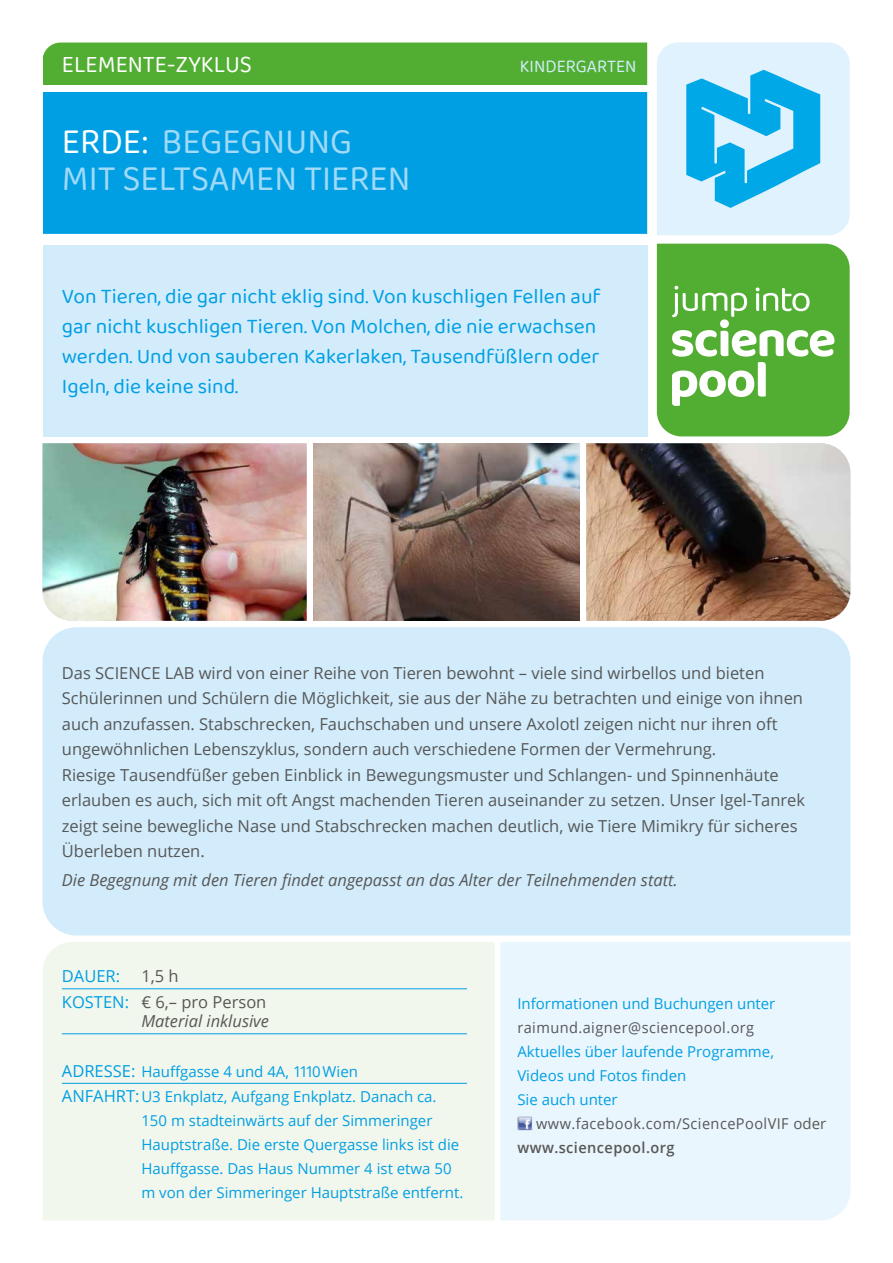
<style>
.page{position:relative;width:893px;height:1263px;background:#fff}
.page>*{position:absolute;margin:0;border:0;box-sizing:border-box;transform-origin:0 0}
.t1{font:36px/37.5px "Baloo Tamma 2";color:#a1daf8;scale:.95 1}
.t2{font:24px "Baloo Tamma 2";color:#fff;scale:.95 1}
.t3{font:21px/30px "Baloo Tamma 2";color:#009fe3}
.t4{font:18px "Baloo Tamma 2";color:#d4edfc;scale:.95 1}
.t5{font:16.5px/25.5px "Open Sans";color:#575756}
.t6{font:italic 16.5px "Open Sans";color:#575756}
.t7{font:16.5px "Open Sans";color:#009fe3}
.t8{font:15px/24px "Open Sans";color:#009fe3}
.t9{font:15px "Open Sans";letter-spacing:.03em;color:#575756}
.t10{font:600 15px "Open Sans";letter-spacing:.03em;color:#575756}
.s1{color:#fff}
.s2{color:#009fe3}
.s3{font-size:16.5px}
</style>
<div class="page">
<div style="left:43px;top:92px;width:604px;height:142px;background:#009fe3"></div>
<div style="left:43px;top:43px;width:604px;height:42px;background:#52ae32"></div>
<div style="left:43px;top:627px;width:807px;height:308px;background:#d2ecfc"></div>
<div style="left:43px;top:245px;width:604px;height:191px;background:#d2ecfc"></div>
<img style="left:43px;top:443px;width:264px;height:178px">
<img style="left:314px;top:443px;width:265px;height:178px">
<svg style="left:657px;top:244px;width:193px;height:192px;background:#6cba51"></svg>
<svg style="left:657px;top:43px;width:193px;height:192px;background:#9cdbf6"></svg>
<img style="left:586px;top:443px;width:264px;height:178px">
<div style="left:43px;top:942px;width:452px;height:278px;background:#f2f7ed"></div>
<div style="left:500px;top:942px;width:350px;height:278px;background:#eaf6fe"></div>
<img style="left:517px;top:1116px;width:15px;height:15px">
<hr style="left:62px;top:988px;width:405px;height:1px;background:#009fe3">
<hr style="left:62px;top:1033px;width:405px;height:1px;background:#009fe3">
<hr style="left:62px;top:1083px;width:405px;height:1px;background:#009fe3">
<h2 class="t2" style="left:62px;top:50px;width:202px">ELEMENTE-ZYKLUS</h2>
<h1 class="t1" style="left:62px;top:122px;width:369px"><span class="s1">ERDE:</span> BEGEGNUNG<br>MIT SELTSAMEN TIEREN</h1>
<p class="t4" style="left:520px;top:55px;width:124px">KINDERGARTEN</p>
<p class="t3" style="left:62px;top:281px;width:541px">Von Tieren, die gar nicht eklig sind. Von kuschligen Fellen auf gar nicht kuschligen Tieren. Von Molchen, die nie erwachsen werden. Und von sauberen Kakerlaken, Tausendfüßlern oder Igeln, die keine sind.</p>
<p class="t5" style="left:62px;top:660px;width:745px">Das SCIENCE LAB wird von einer Reihe von Tieren bewohnt – viele sind wirbellos und bieten Schülerinnen und Schülern die Möglichkeit, sie aus der Nähe zu betrachten und einige von ihnen auch anzufassen. Stabschrecken, Fauchschaben und unsere Axolotl zeigen nicht nur ihren oft ungewöhnlichen Lebenszyklus, sondern auch verschiedene Formen der Vermehrung.<br>Riesige Tausendfüßer geben Einblick in Bewegungsmuster und Schlangen- und Spinnenhäute erlauben es auch, sich mit oft Angst machenden Tieren auseinander zu setzen. Unser Igel-Tanrek zeigt seine bewegliche Nase und Stabschrecken machen deutlich, wie Tiere Mimikry für sicheres Überleben nutzen.</p>
<p class="t6" style="left:62px;top:869px;width:617px">Die Begegnung mit den Tieren findet angepasst an das Alter der Teilnehmenden statt.</p>
<p class="t5" style="left:62px;top:963px;width:206px;text-align:center">1,5 h<br><span class="s2">KOSTEN:</span> € 6,– pro Person</p>
<p class="t6" style="left:141px;top:1010px;width:129px">Material inklusive</p>
<p class="t8" style="left:62px;top:1058px;width:376px;line-height:25.5px"><span class="s3">ADRESSE:</span> Hauffgasse 4 und 4A, 1110 Wien<br><span class="s3">ANFAHRT:</span>U3 Enkplatz, Aufgang Enkplatz. Danach ca.</p>
<p class="t8" style="left:141px;top:1108px;width:323px">150 m stadteinwärts auf der Simmeringer Hauptstraße. Die erste Quergasse links ist die Hauffgasse. Das Haus Nummer 4 ist etwa 50 m von der Simmeringer Hauptstraße entfernt.</p>
<p class="t7" style="left:62px;top:965px;width:60px">DAUER:</p>
<p class="t8" style="left:517px;top:991px;width:260px">Informationen und Buchungen unter</p>
<p class="t9" style="left:517px;top:1017px;width:238px">raimund.aigner@sciencepool.org</p>
<p class="t8" style="left:517px;top:1039px;width:258px">Aktuelles über laufende Programme,<br>Videos und Fotos finden<br>Sie auch unter</p>
<p class="t9" style="left:536px;top:1113px;width:292px">www.facebook.com/SciencePoolVIF oder</p>
<p class="t10" style="left:517px;top:1137px;width:159px">www.sciencepool.org</p>
</div>
